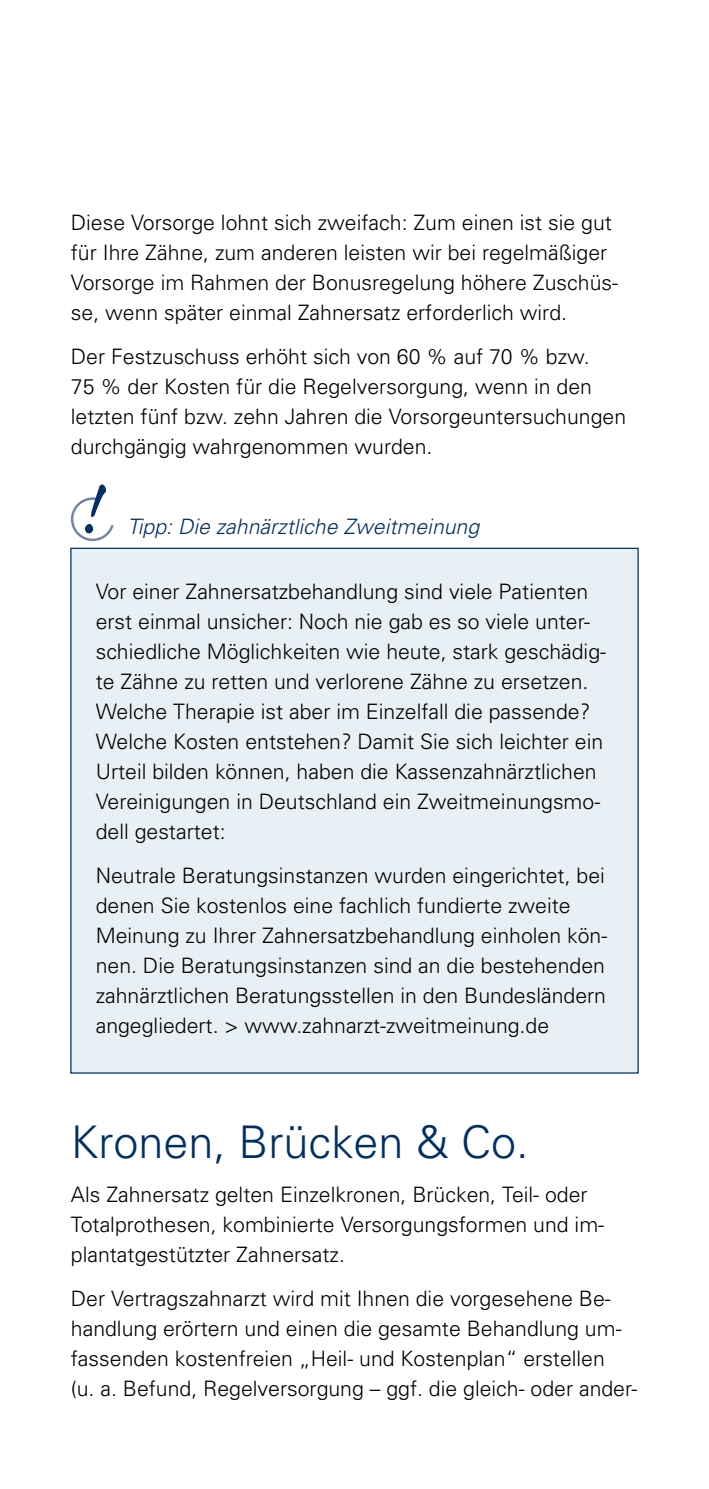
<style>
.page{position:relative;width:709px;height:1489px;background:#fff}
.page>*{position:absolute;margin:0;border:0;box-sizing:border-box;transform-origin:0 0}
.t1{font:300 45px "Univers";color:#003063}
.t2{font:300 21.25px/30px "Univers";color:#000}
.t3{font:italic 300 21.25px "Univers";color:#003063}
</style>
<div class="page">
<div style="left:70px;top:547px;width:568px;height:526px;background:#e8f0f5"></div>
<svg style="left:71px;top:484px;width:43px;height:57px"></svg>
<p class="t2" style="left:71px;top:207px;width:548px">Diese Vorsorge lohnt sich zweifach: Zum einen ist sie gut für Ihre Zähne, zum anderen leisten wir bei regelmäßiger Vorsorge im Rahmen der Bonusregelung höhere Zuschüs&shy;se, wenn später einmal Zahnersatz erforderlich wird.</p>
<p class="t2" style="left:71px;top:341px;width:557px">Der Festzuschuss erhöht sich von 60 % auf 70 % bzw.<br>75 % der Kosten für die Regelversorgung, wenn in den letzten fünf bzw. zehn Jahren die Vorsorgeuntersuchungen durchgängig wahrgenommen wurden.</p>
<p class="t3" style="left:128px;top:513px;width:353px">Tipp: Die zahnärztliche Zweitmeinung</p>
<p class="t2" style="left:96px;top:575px;width:512px">Vor einer Zahnersatzbehandlung sind viele Patienten erst einmal unsicher: Noch nie gab es so viele unter&shy;schiedliche Möglichkeiten wie heute, stark geschädig&shy;te Zähne zu retten und verlorene Zähne zu ersetzen.<br>Welche Therapie ist aber im Einzelfall die passende?<br>Welche Kosten entstehen? Damit Sie sich leichter ein Urteil bilden können, haben die Kassenzahnärztlichen Vereinigungen in Deutschland ein Zweitmeinungsmo&shy;dell gestartet:</p>
<p class="t2" style="left:96px;top:859px;width:513px">Neutrale Beratungsinstanzen wurden eingerichtet, bei denen Sie kostenlos eine fachlich fundierte zweite Meinung zu Ihrer Zahnersatzbehandlung einholen kön&shy;nen. Die Beratungsinstanzen sind an die bestehenden zahnärztlichen Beratungsstellen in den Bundesländern angegliedert. &gt; www.zahnarzt-zweitmeinung.de</p>
<h1 class="t1" style="left:71px;top:1114px;width:459px">Kronen, Brücken &amp; Co.</h1>
<p class="t2" style="left:71px;top:1178px;width:535px">Als Zahnersatz gelten Einzelkronen, Brücken, Teil- oder<br>Totalprothesen, kombinierte Versorgungsformen und im&shy;plantatgestützter Zahnersatz.</p>
<p class="t2" style="left:71px;top:1282px;width:568px">Der Vertragszahnarzt wird mit Ihnen die vorgesehene Be&shy;handlung erörtern und einen die gesamte Behandlung um&shy;fassenden kostenfreien „Heil- und Kostenplan“ erstellen<br>(u. a. Befund, Regelversorgung – ggf. die gleich- oder ander-</p>
</div>
